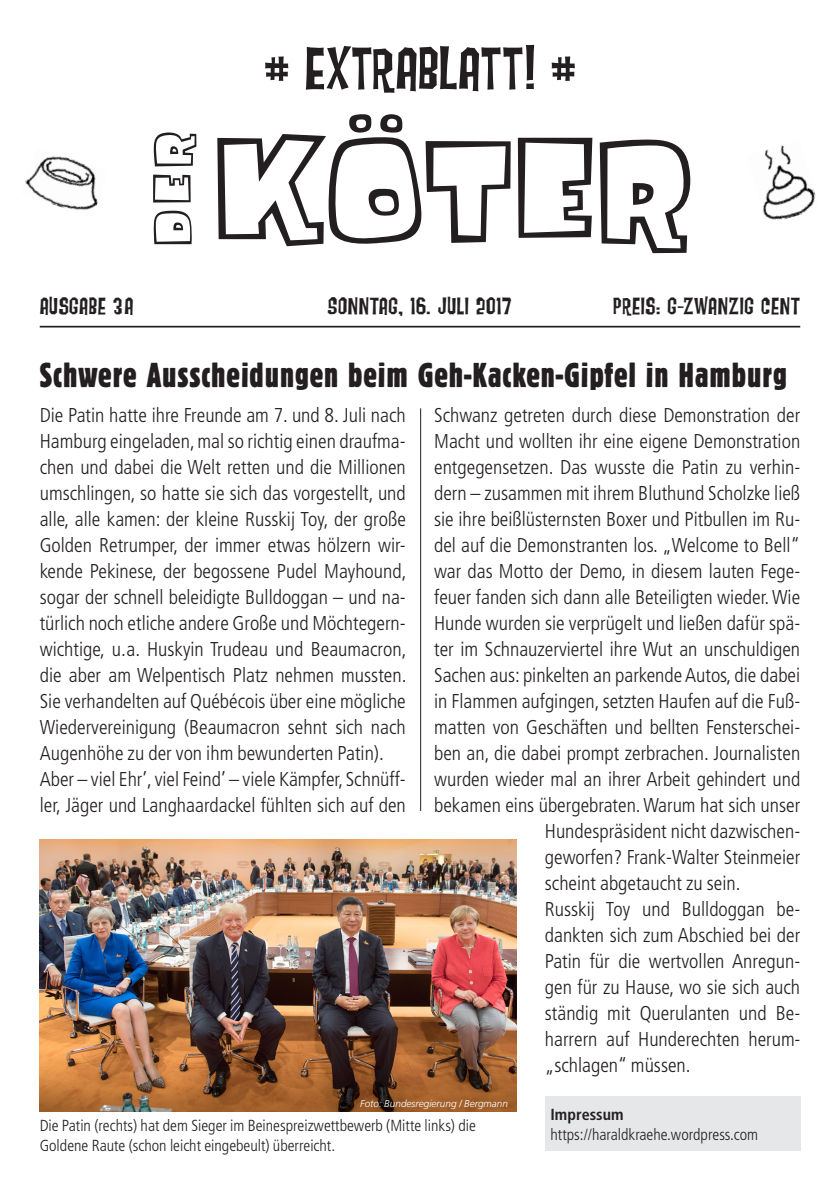
<style>
.page{position:relative;width:840px;height:1191px;background:#fff}
.page>*{position:absolute;margin:0;border:0;box-sizing:border-box;transform-origin:0 0}
.t1{font:144px "Fink Gothic";letter-spacing:-.01em;color:#231f20}
.t2{font:60px "Fink Sans";color:#231f20}
.t3{font:54px "Fink Gothic";color:#231f20}
.t4{font:36px "Block D Regu Extr Cond";letter-spacing:.025em;color:#231f20}
.t5{font:24px "Fink Sans";letter-spacing:.025em;color:#231f20}
.t6{font:300 condensed 20px/26px "Frutiger";color:#231f20}
.t7{font:300 condensed 16px/20px "Frutiger";color:#231f20}
.t8{font:700 condensed 16px "Frutiger";color:#231f20}
.t9{font:italic 300 10px "Frutiger";color:#fff}
</style>
<div class="page">
<hr style="left:40px;top:326px;width:759px;height:1px;background:#231f20">
<img style="left:762px;top:145px;width:54px;height:75px">
<img style="left:25px;top:156px;width:73px;height:54px">
<img style="left:40px;top:839px;width:476px;height:272px">
<div style="left:544px;top:1096px;width:255px;height:55px;background:#e6e7e9"></div>
<hr style="left:420px;top:408px;width:1px;height:403px;background:#231f20">
<h3 class="t3" style="left:133px;top:245px;width:113px;rotate:-90deg">DER</h3>
<h2 class="t2" style="left:264px;top:32px;width:313px"># EXTRABLATT! #</h2>
<h1 class="t1" style="left:214px;top:85px;width:481px">köter</h1>
<p class="t5" style="left:40px;top:292px;width:95px">AUSGABE 3A</p>
<p class="t5" style="left:327px;top:292px;width:186px">SONNTAG, 16. JULI 2017</p>
<p class="t5" style="left:613px;top:292px;width:188px">PREIS: G-ZWANZIG CENT</p>
<h3 class="t4" style="left:40px;top:357px;width:748px">Schwere Ausscheidungen beim Geh-Kacken-Gipfel in Hamburg</h3>
<p class="t6" style="left:40px;top:402px;width:368px">Die Patin hatte ihre Freunde am 7. und 8. Juli nach Hamburg eingeladen, mal so richtig einen draufma&shy;chen und dabei die Welt retten und die Millionen umschlingen, so hatte sie sich das vorgestellt, und alle, alle kamen: der kleine Russkij Toy, der große Golden Retrumper, der immer etwas hölzern wir&shy;kende Pekinese, der begossene Pudel Mayhound, sogar der schnell beleidigte Bulldoggan – und na&shy;türlich noch etliche andere Große und Möchtegern&shy;wichtige, u.a. Huskyin Trudeau und Beaumacron, die aber am Welpentisch Platz nehmen mussten.<br>Sie verhandelten auf Québécois über eine mögliche Wiedervereinigung (Beaumacron sehnt sich nach Augenhöhe zu der von ihm bewunderten Patin).<br>Aber – viel Ehr’, viel Feind’ – viele Kämpfer, Schnüff&shy;ler, Jäger und Langhaardackel fühlten sich auf den</p>
<p class="t6" style="left:434px;top:402px;width:367px">Schwanz getreten durch diese Demonstration der</p>
<p class="t6" style="left:434px;top:428px;width:367px">Macht und wollten ihr eine eigene Demonstration</p>
<p class="t6" style="left:434px;top:454px;width:367px">entgegensetzen. Das wusste die Patin zu verhin-</p>
<p class="t6" style="left:434px;top:480px;width:367px">dern – zusammen mit ihrem Bluthund Scholzke ließ</p>
<p class="t6" style="left:434px;top:506px;width:367px">sie ihre beißlüsternsten Boxer und Pitbullen im Ru-</p>
<p class="t6" style="left:434px;top:532px;width:367px">del auf die Demonstranten los. „Welcome to Bell“</p>
<p class="t6" style="left:434px;top:558px;width:367px">war das Motto der Demo, in diesem lauten Fege-</p>
<p class="t6" style="left:434px;top:584px;width:367px">feuer fanden sich dann alle Beteiligten wieder. Wie</p>
<p class="t6" style="left:434px;top:610px;width:367px">Hunde wurden sie verprügelt und ließen dafür spä-</p>
<p class="t6" style="left:434px;top:636px;width:367px">ter im Schnauzerviertel ihre Wut an unschuldigen</p>
<p class="t6" style="left:434px;top:662px;width:367px">Sachen aus: pinkelten an parkende Autos, die dabei</p>
<p class="t6" style="left:434px;top:688px;width:367px">in Flammen aufgingen, setzten Haufen auf die Fuß-</p>
<p class="t6" style="left:434px;top:714px;width:367px">matten von Geschäften und bellten Fensterschei-</p>
<p class="t6" style="left:434px;top:740px;width:367px">ben an, die dabei prompt zerbrachen. Journalisten</p>
<p class="t6" style="left:434px;top:766px;width:367px">wurden wieder mal an ihrer Arbeit gehindert und</p>
<p class="t6" style="left:434px;top:792px;width:367px">bekamen eins übergebraten. Warum hat sich unser</p>
<p class="t6" style="left:544px;top:818px;width:257px">Hundespräsident nicht dazwischen-</p>
<p class="t6" style="left:544px;top:844px;width:257px">geworfen? Frank-Walter Steinmeier</p>
<p class="t6" style="left:544px;top:870px;width:197px">scheint abgetaucht zu sein.</p>
<p class="t6" style="left:544px;top:896px;width:257px">Russkij Toy und Bulldoggan be-</p>
<p class="t6" style="left:544px;top:922px;width:257px">dankten sich zum Abschied bei der</p>
<p class="t6" style="left:544px;top:948px;width:257px">Patin für die wertvollen Anregun-</p>
<p class="t6" style="left:544px;top:974px;width:257px">gen für zu Hause, wo sie sich auch</p>
<p class="t6" style="left:544px;top:1000px;width:257px">ständig mit Querulanten und Be-</p>
<p class="t6" style="left:544px;top:1026px;width:257px">harrern auf Hunderechten herum-</p>
<p class="t6" style="left:544px;top:1052px;width:147px">„schlagen“ müssen.</p>
<p class="t9" style="left:360px;top:1097px;width:149px">Foto: Bundesregierung / Bergmann</p>
<p class="t7" style="left:40px;top:1116px;width:437px">Die Patin (rechts) hat dem Sieger im Beinespreizwettbewerb (Mitte links) die<br>Goldene Raute (schon leicht eingebeult) überreicht.</p>
<p class="t8" style="left:550px;top:1104px;width:74px">Impressum</p>
<p class="t7" style="left:550px;top:1124px;width:209px">https://haraldkraehe.wordpress.com</p>
</div>
